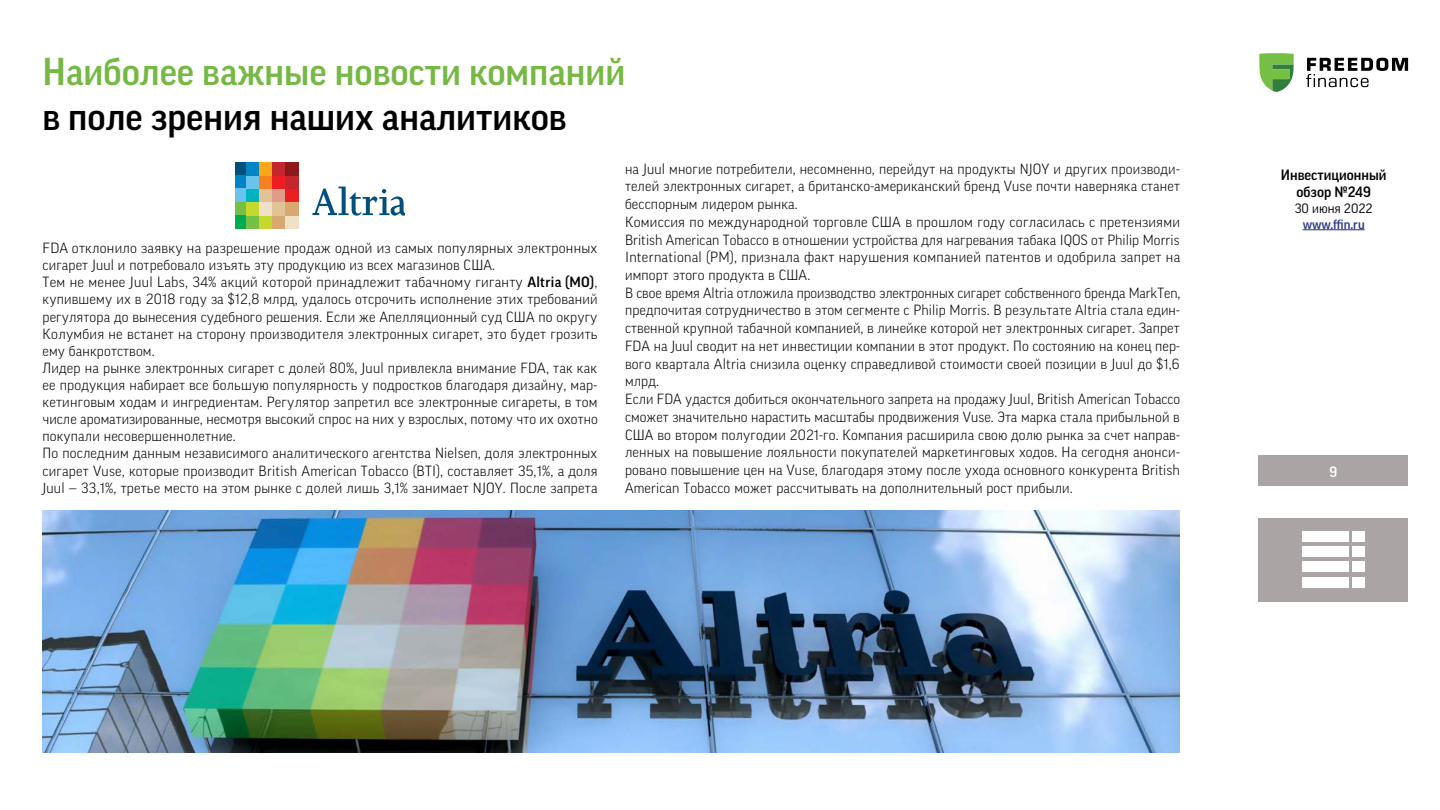
<style>
.page{position:relative;width:1440px;height:810px;background:#fff}
.page>*{position:absolute;margin:0;border:0;box-sizing:border-box;transform-origin:0 0}
.t1{font:500 37.5px "Good Pro";color:#75b843}
.t2{font:500 37.5px "Good Pro";color:#000}
.t3{font:500 14.48px/17.4px "Good Pro";color:#000;text-align:center}
.t4{font:500 14.48px "Good Pro";color:#fff}
.t5{font:300 14.25px/17.7px "Good Pro";letter-spacing:.01em;color:#000}
.t6{font:500 13.05px "Good Pro";color:#293882}
.t7{font:13.05px "Good Pro";color:#000}
.s1{font-weight:500}
</style>
<div class="page">
<hr style="left:1303px;top:229px;width:62px;height:1px;background:#293882">
<div style="left:1258px;top:456px;width:150px;height:30px;background:#aaa5a4"></div>
<div style="left:1259px;top:518px;width:149px;height:83px;background:#aaa5a4"></div>
<div style="left:1302px;top:531px;width:46px;height:11px;background:#fff"></div>
<div style="left:1352px;top:531px;width:13px;height:11px;background:#fff"></div>
<div style="left:1302px;top:547px;width:46px;height:10px;background:#fff"></div>
<div style="left:1352px;top:547px;width:13px;height:10px;background:#fff"></div>
<div style="left:1302px;top:562px;width:46px;height:10px;background:#fff"></div>
<div style="left:1352px;top:562px;width:13px;height:10px;background:#fff"></div>
<div style="left:1302px;top:577px;width:46px;height:11px;background:#fff"></div>
<div style="left:1352px;top:577px;width:13px;height:11px;background:#fff"></div>
<svg style="left:1259px;top:53px;width:35px;height:39px"></svg>
<svg style="left:1306px;top:58px;width:102px;height:29px"></svg>
<svg style="left:312px;top:187px;width:93px;height:29px"></svg>
<div style="left:235px;top:162px;width:11px;height:13px;background:#004f7f"></div>
<div style="left:235px;top:175px;width:11px;height:14px;background:#0084c3"></div>
<div style="left:235px;top:189px;width:11px;height:13px;background:#68c3ee"></div>
<div style="left:235px;top:202px;width:11px;height:13px;background:#75c044"></div>
<div style="left:235px;top:215px;width:11px;height:14px;background:#00aa4f"></div>
<div style="left:246px;top:215px;width:13px;height:14px;background:#75c044"></div>
<div style="left:259px;top:215px;width:13px;height:14px;background:#c4d82e"></div>
<div style="left:272px;top:215px;width:14px;height:14px;background:#d7a96f"></div>
<div style="left:286px;top:215px;width:13px;height:14px;background:#eee1c6"></div>
<div style="left:246px;top:202px;width:13px;height:13px;background:#c4d82e"></div>
<div style="left:259px;top:202px;width:13px;height:13px;background:#eee1c6"></div>
<div style="left:272px;top:202px;width:14px;height:13px;background:#e2c297"></div>
<div style="left:286px;top:202px;width:13px;height:13px;background:#d7a96f"></div>
<div style="left:246px;top:189px;width:13px;height:13px;background:#00b4c2"></div>
<div style="left:259px;top:189px;width:13px;height:13px;background:#e2c297"></div>
<div style="left:272px;top:189px;width:14px;height:13px;background:#df9d89"></div>
<div style="left:286px;top:189px;width:13px;height:13px;background:#ed1d24"></div>
<div style="left:246px;top:175px;width:13px;height:14px;background:#68c3ee"></div>
<div style="left:259px;top:175px;width:13px;height:14px;background:#f58020"></div>
<div style="left:272px;top:175px;width:14px;height:14px;background:#ed1d24"></div>
<div style="left:286px;top:175px;width:13px;height:14px;background:#c3272d"></div>
<div style="left:246px;top:162px;width:13px;height:13px;background:#0084c3"></div>
<div style="left:259px;top:162px;width:13px;height:13px;background:#faa61a"></div>
<div style="left:272px;top:162px;width:14px;height:13px;background:#c3272d"></div>
<div style="left:286px;top:162px;width:13px;height:13px;background:#8e191b"></div>
<img style="left:43px;top:510px;width:1137px;height:243px">
<h1 class="t1" style="left:43px;top:50px;width:585px">Наиболее важные новости компаний</h1>
<h1 class="t2" style="left:43px;top:95px;width:526px">в поле зрения наших аналитиков</h1>
<p class="t5" style="left:43px;top:239px;width:557px;line-height:17.1px">FDA отклонило заявку на разрешение продаж одной из самых популярных электронных сигарет Juul и потребовало изъять эту продукцию из всех магазинов США.<br>Тем не менее Juul Labs, 34% акций которой принадлежит табачному гиганту <span class="s1">Altria (MO)</span>, купившему их в 2018 году за $12,8 млрд, удалось отсрочить исполнение этих требований регулятора до вынесения судебного решения. Если же Апелляционный суд США по округу Колумбия не встанет на сторону производителя электронных сигарет, это будет грозить ему банкротством.<br>Лидер на рынке электронных сигарет с долей 80%, Juul привлекла внимание FDA, так как ее продукция набирает все большую популярность у подростков благодаря дизайну, мар&shy;кетинговым ходам и ингредиентам. Регулятор запретил все электронные сигареты, в том числе ароматизированные, несмотря высокий спрос на них у взрослых, потому что их охотно покупали несовершеннолетние.<br>По последним данным независимого аналитического агентства Nielsen, доля электронных сигарет Vuse, которые производит British American Tobacco (BTI), составляет 35,1%, а доля Juul — 33,1%, третье место на этом рынке с долей лишь 3,1% занимает NJOY. После запрета</p>
<p class="t5" style="left:625px;top:160px;width:557px">на Juul многие потребители, несомненно, перейдут на продукты NJOY и других производи&shy;телей электронных сигарет, а британско-американский бренд Vuse почти наверняка станет бесспорным лидером рынка.<br>Комиссия по международной торговле США в прошлом году согласилась с претензиями British American Tobacco в отношении устройства для нагревания табака IQOS от Philip Morris International (PM), признала факт нарушения компанией патентов и одобрила запрет на импорт этого продукта в США.<br>В свое время Altria отложила производство электронных сигарет собственного бренда MarkTen, предпочитая сотрудничество в этом сегменте с Philip Morris. В результате Altria стала един&shy;ственной крупной табачной компанией, в линейке которой нет электронных сигарет. Запрет FDA на Juul сводит на нет инвестиции компании в этот продукт. По состоянию на конец пер&shy;вого квартала Altria снизила оценку справедливой стоимости своей позиции в Juul до $1,6 млрд.<br>Если FDA удастся добиться окончательного запрета на продажу Juul, British American Tobacco сможет значительно нарастить масштабы продвижения Vuse. Эта марка стала прибыльной в США во втором полугодии 2021-го. Компания расширила свою долю рынка за счет направ&shy;ленных на повышение лояльности покупателей маркетинговых ходов. На сегодня анонси&shy;ровано повышение цен на Vuse, благодаря этому после ухода основного конкурента British American Tobacco может рассчитывать на дополнительный рост прибыли.</p>
<p class="t3" style="left:1281px;top:166px;width:107px">Инвестиционный обзор №249</p>
<p class="t7" style="left:1295px;top:201px;width:79px">30 июня 2022</p>
<p class="t6" style="left:1303px;top:217px;width:63px">www.ffin.ru</p>
<p class="t4" style="left:1329px;top:463px;width:9px">9</p>
</div>
